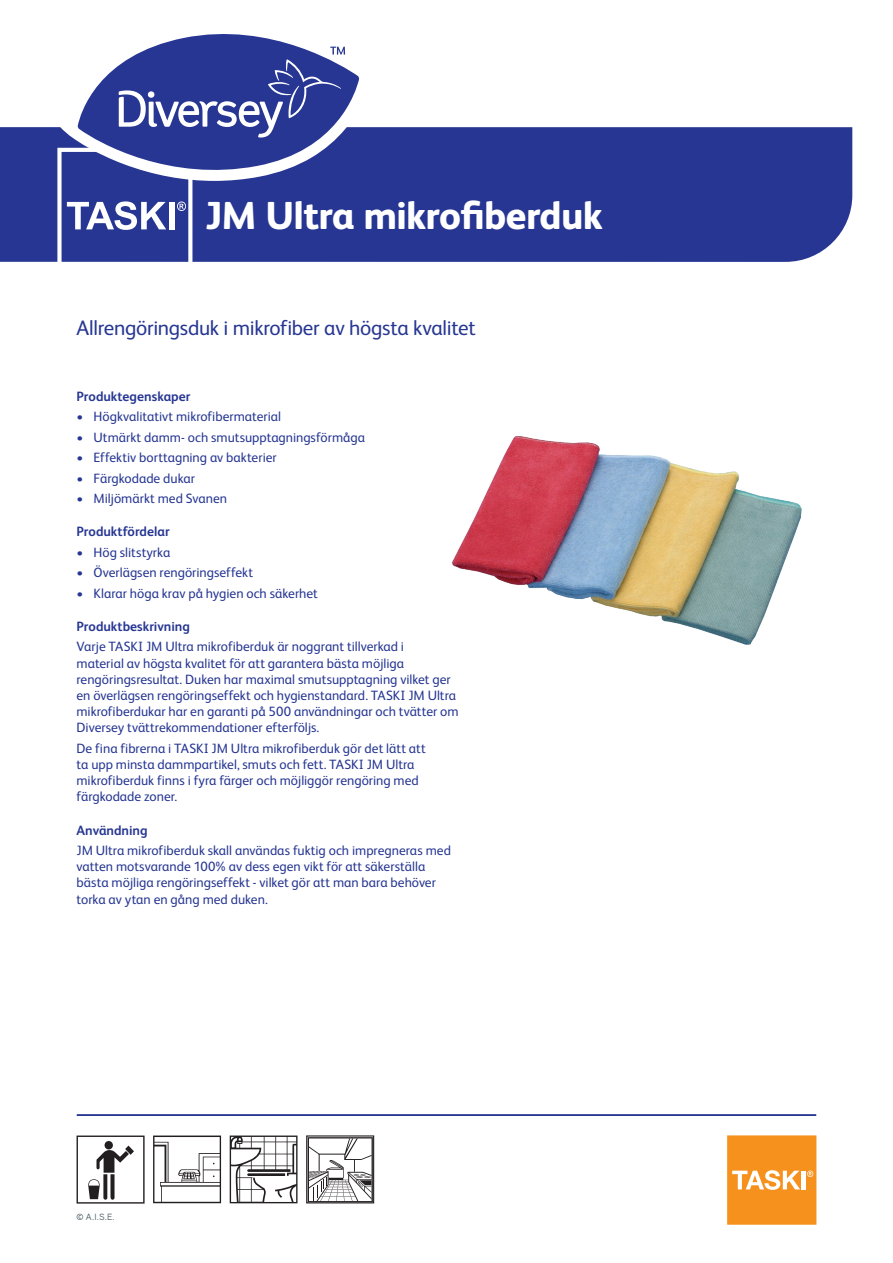
<style>
.page{position:relative;width:893px;height:1263px;background:#fff}
.page>*{position:absolute;margin:0;border:0;box-sizing:border-box;transform-origin:0 0}
.t1{font:800 39px "FS Albert Pro";letter-spacing:-.02em;color:#fff}
.Product_Description{font:21px "FS Albert Pro";letter-spacing:-.015em;color:#263692}
.Maintext{font:13.5px/16.2px "FS Albert Pro";color:#263692}
.Subheads{font:700 13.5px "FS Albert Pro";color:#263692}
.t2{font:9px "Aaux Pro OT";color:#45555f}
</style>
<div class="page">
<div style="left:0;top:127px;width:852px;height:135px;background:#263692"></div>
<img style="left:452px;top:436px;width:350px;height:209px">
<svg style="left:308px;top:1137px;width:64px;height:64px"></svg>
<div style="left:306px;top:1135px;width:68px;height:68px;border:1px solid #231f20"></div>
<svg style="left:77px;top:1135px;width:68px;height:68px"></svg>
<svg style="left:153px;top:1135px;width:68px;height:68px"></svg>
<svg style="left:230px;top:1135px;width:67px;height:68px"></svg>
<svg style="left:57px;top:148px;width:135px;height:114px;background:#4e5ba6"></svg>
<div style="left:169px;top:202px;width:6px;height:27px;background:#fff"></div>
<svg style="left:727px;top:1135px;width:89px;height:90px;background:#f69c34"></svg>
<hr style="left:77px;top:1114px;width:739px;height:2px;background:#263692">
<svg style="left:58px;top:78px;width:316px;height:103px"></svg>
<svg style="left:78px;top:34px;width:281px;height:148px;fill:#263692"></svg>
<svg style="left:119px;top:47px;width:226px;height:91px;background:#4a58a4"></svg>
<p class="t1" style="left:205px;top:185px;width:399px">JM Ultra mikrofiberduk</p>
<p class="Product_Description" style="left:77px;top:313px;width:401px">Allrengöringsduk i mikrofiber av högsta kvalitet</p>
<p class="Subheads" style="left:77px;top:387px;width:115px">Produktegenskaper</p>
<p class="Maintext" style="left:77px;top:407px;width:206px">• Högkvalitativt mikrofibermaterial</p>
<p class="Maintext" style="left:77px;top:428px;width:290px">• Utmärkt damm- och smutsupptagningsförmåga</p>
<p class="Maintext" style="left:77px;top:448px;width:202px">• Effektiv borttagning av bakterier</p>
<p class="Maintext" style="left:77px;top:469px;width:120px">• Färgkodade dukar</p>
<p class="Maintext" style="left:77px;top:489px;width:152px">• Miljömärkt med Svanen</p>
<p class="Subheads" style="left:77px;top:522px;width:95px">Produktfördelar</p>
<p class="Maintext" style="left:77px;top:543px;width:95px">• Hög slitstyrka</p>
<p class="Maintext" style="left:77px;top:563px;width:178px">• Överlägsen rengöringseffekt</p>
<p class="Maintext" style="left:77px;top:584px;width:243px">• Klarar höga krav på hygien och säkerhet</p>
<p class="Subheads" style="left:77px;top:617px;width:115px">Produktbeskrivning</p>
<p class="Maintext" style="left:77px;top:638px;width:384px">Varje TASKI JM Ultra mikrofiberduk är noggrant tillverkad i<br>material av högsta kvalitet för att garantera bästa möjliga rengöringsresultat. Duken har maximal smutsupptagning vilket ger en överlägsen rengöringseffekt och hygienstandard. TASKI JM Ultra mikrofiberdukar har en garanti på 500 användningar och tvätter om Diversey tvättrekommendationer efterföljs.</p>
<p class="Maintext" style="left:77px;top:739px;width:351px">De fina fibrerna i TASKI JM Ultra mikrofiberduk gör det lätt att ta upp minsta dammpartikel, smuts och fett. TASKI JM Ultra mikrofiberduk finns i fyra färger och möjliggör rengöring med färgkodade zoner.</p>
<p class="Subheads" style="left:77px;top:820px;width:73px">Användning</p>
<p class="Maintext" style="left:77px;top:841px;width:376px">JM Ultra mikrofiberduk skall användas fuktig och impregneras med vatten motsvarande 100% av dess egen vikt för att säkerställa bästa möjliga rengöringseffekt - vilket gör att man bara behöver torka av ytan en gång med duken.</p>
<p class="t2" style="left:77px;top:1211px;width:40px">© A.I.S.E.</p>
</div>
